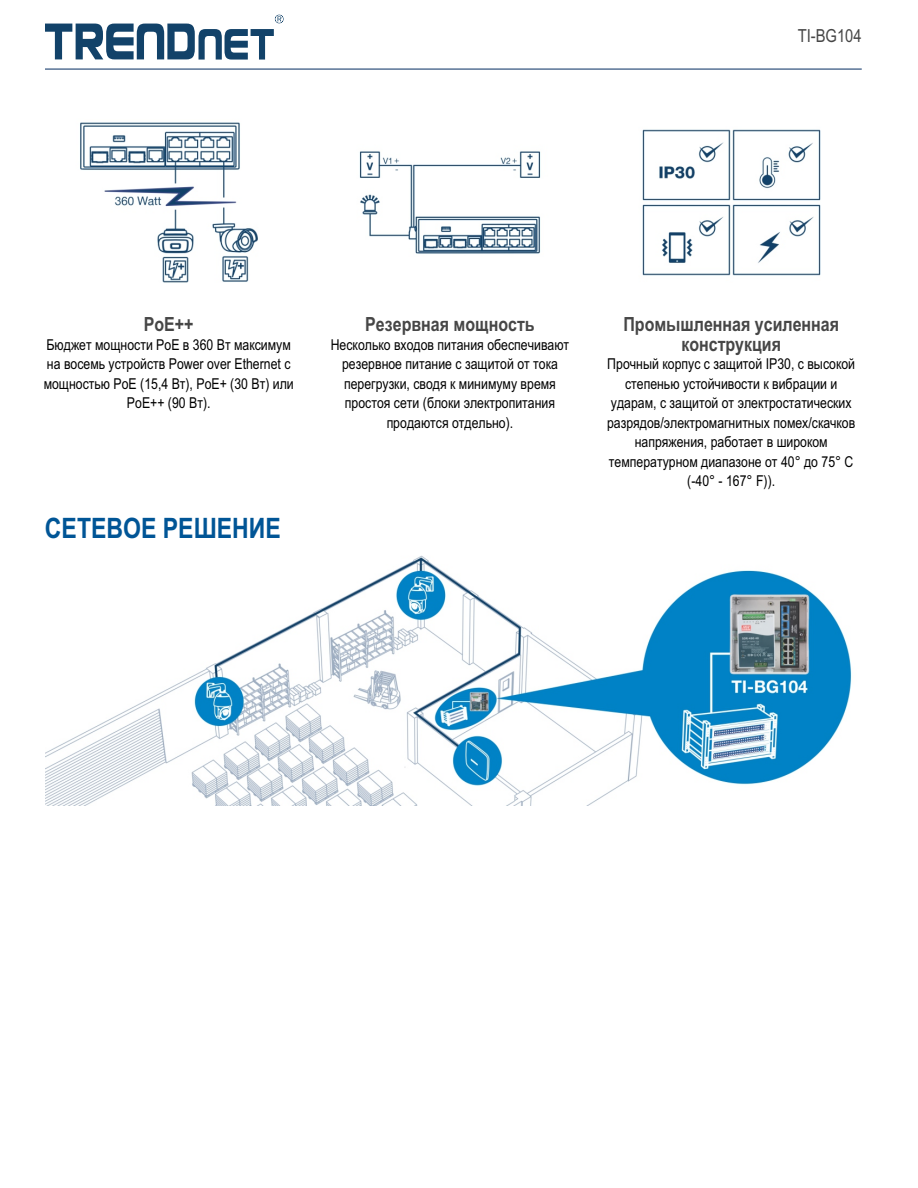
<style>
.page{position:relative;width:918px;height:1188px;background:#fff}
.page>*{position:absolute;margin:0;border:0;box-sizing:border-box;transform-origin:0 0}
.t1{font:700 28.2px "Arial Narrow";color:#005596}
.t2{font:700 19.5px/19.6px "Arial Narrow";color:#464646;text-align:center}
.t3{font:18px "Arial Narrow";color:#464646}
.t4{font:15px/19.5px "Arial Narrow";color:#000;text-align:center}
</style>
<div class="page">
<img style="left:80px;top:122px;width:178px;height:161px">
<img style="left:359px;top:151px;width:182px;height:103px">
<img style="left:642px;top:129px;width:179px;height:147px">
<img style="left:46px;top:555px;width:806px;height:250px">
<svg style="left:45px;top:15px;width:239px;height:45px"></svg>
<hr style="left:45px;top:68px;width:817px;height:2px;background:#32537e">
<p class="t3" style="left:798px;top:28px;width:65px">TI-BG104</p>
<h2 class="t2" style="left:144px;top:316px;width:51px">PoE++</h2>
<p class="t4" style="left:44px;top:336px;width:252px">Бюджет мощности PoE в 360 Вт максимум на восемь устройств Power over Ethernet с мощностью PoE (15,4 Вт), PoE+ (30 Вт) или PoE++ (90 Вт).</p>
<h1 class="t1" style="left:45px;top:517px;width:237px">СЕТЕВОЕ РЕШЕНИЕ</h1>
<h2 class="t2" style="left:365px;top:316px;width:171px">Резервная мощность</h2>
<p class="t4" style="left:331px;top:336px;width:240px">Несколько входов питания обеспечивают резервное питание с защитой от тока перегрузки, сводя к минимуму время простоя сети (блоки электропитания продаются отдельно).</p>
<h2 class="t2" style="left:623px;top:316px;width:217px">Промышленная усиленная конструкция</h2>
<p class="t4" style="left:607px;top:356px;width:250px">Прочный корпус с защитой IP30, с высокой степенью устойчивости к вибрации и ударам, с защитой от электростатических разрядов/электромагнитных помех/скачков напряжения, работает в широком температурном диапазоне от 40° до 75° C (-40° - 167° F)).</p>
</div>
